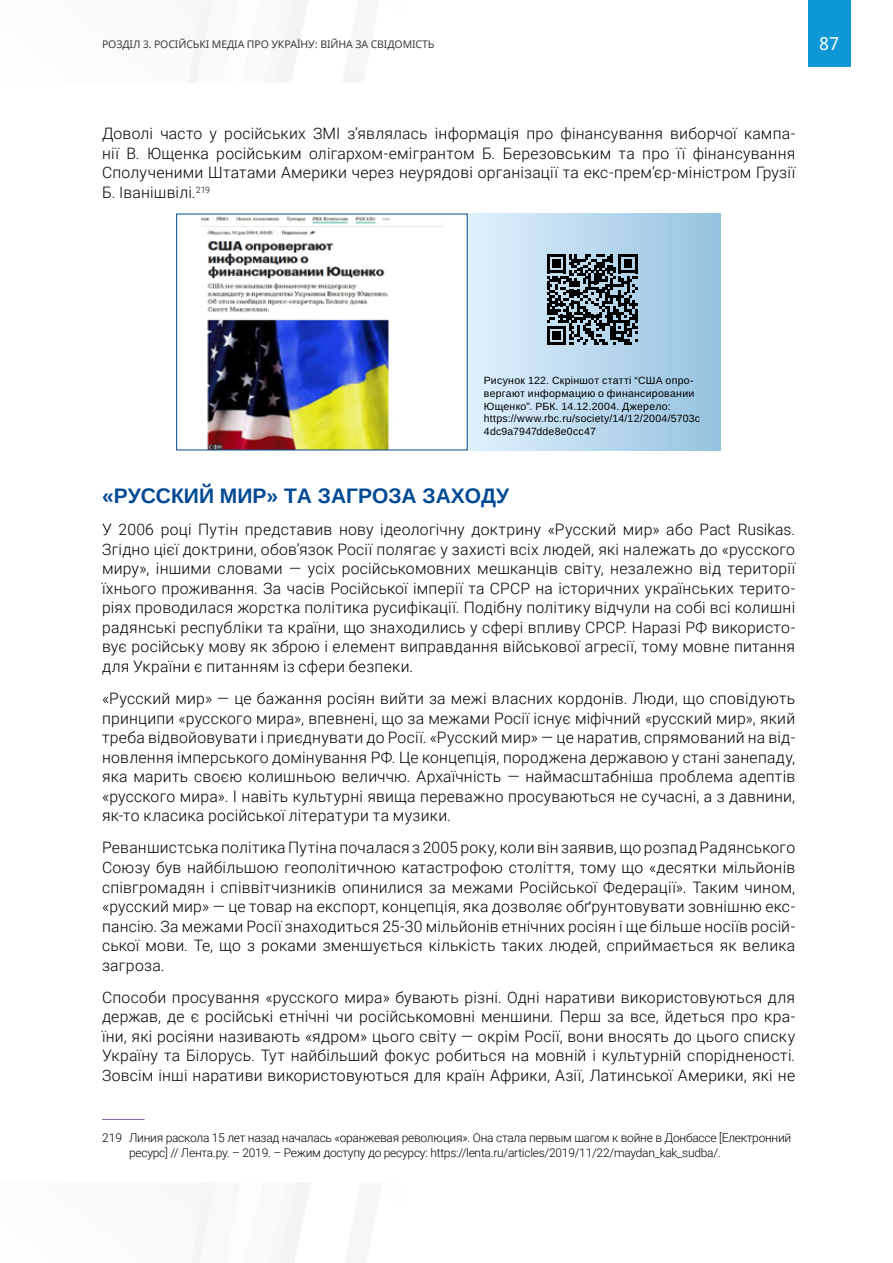
<style>
.page{position:relative;width:893px;height:1263px;background:#fff}
.page>*{position:absolute;margin:0;border:0;box-sizing:border-box;transform-origin:0 0}
.t1{font:700 21px "Arimo";color:#004a93}
.t2{font:18px "Noto Sans";color:#fff}
.t3{font:300 15.75px/19.5px "Roboto";letter-spacing:.015em;color:#000;text-align:justify}
.t4{font:300 12px/14.4px "Roboto";letter-spacing:-.02em;color:#000}
.t5{font:10.5px/12.6px "Arimo";letter-spacing:.025em;color:#000}
.t6{font:10.5px "Noto Sans";letter-spacing:-.01em;color:#3c3c3b}
</style>
<div class="page">
<div style="left:808px;top:0;width:42px;height:67px;background:#0e97d5"></div>
<div style="left:465px;top:214px;width:256px;height:236px;background:linear-gradient(to right,#dbeefb,#98c4e0)"></div>
<div style="left:177px;top:214px;width:290px;height:236px;background:#fff"></div>
<img style="left:201px;top:216px;width:242px;height:232px">
<svg style="left:547px;top:254px;width:91px;height:91px;background:#526069"></svg>
<hr style="left:102px;top:1119px;width:43px;height:1px;background:#7d5e9a">
<p class="t6" style="left:102px;top:37px;width:334px">Розділ 3. Російські М едіа Про Україну: Війна За Свідомість</p>
<p class="t2" style="left:819px;top:31px;width:21px">87</p>
<p class="t3" style="left:102px;top:123px;width:695px">Доволі часто у російських ЗМІ з’являлась інформація про фінансування виборчої кампа&shy;нії В. Ющенка російським олігархом-емігрантом Б. Березовським та про її фінансування Сполученими Штатами Америки через неурядові організації та екс-прем’єр-міністром Грузії Б. Іванішвілі.<sup>219</sup></p>
<p class="t5" style="left:484px;top:375px;width:218px">Рисунок 122. Скріншот статті “США опро&shy;вергают информацию о финансировании Ющенко”. РБК. 14.12.2004. Джерело: https://www.rbc.ru/society/14/12/2004/5703c 4dc9a7947dde8e0cc47</p>
<h1 class="t1" style="left:102px;top:481px;width:409px">«РУССКИЙ МИР» ТА ЗАГРОЗА ЗАХОДУ</h1>
<p class="t3" style="left:102px;top:519px;width:695px">У 2006 році Путін представив нову ідеологічну доктрину «Русский мир» або Pact Rusikas.<br>Згідно цієї доктрини, обов’язок Росії полягає у захисті всіх людей, які належать до «русского миру», іншими словами — усіх російськомовних мешканців світу, незалежно від території їхнього проживання. За часів Російської імперії та СРСР на історичних українських терито&shy;ріях проводилася жорстка політика русифікації. Подібну політику відчули на собі всі колишні радянські республіки та країни, що знаходились у сфері впливу СРСР. Наразі РФ використо&shy;вує російську мову як зброю і елемент виправдання військової агресії, тому мовне питання для України є питанням із сфери безпеки.</p>
<p class="t3" style="left:102px;top:688px;width:695px">«Русский мир» — це бажання росіян вийти за межі власних кордонів. Люди, що сповідують принципи «русского мира», впевнені, що за межами Росії існує міфічний «русский мир», який треба відвойовувати і приєднувати до Росії. «Русский мир» — це наратив, спрямований на від&shy;новлення імперського домінування РФ. Це концепція, породжена державою у стані занепаду, яка марить своєю колишньою величчю. Архаїчність — наймасштабніша проблема адептів «русского мира». І навіть культурні явища переважно просуваються не сучасні, а з давнини, як-то класика російської літератури та музики.</p>
<p class="t3" style="left:102px;top:837px;width:695px">Реваншистська політика Путіна почалася з 2005 року, коли він заявив, що розпад Радянського Союзу був найбільшою геополітичною катастрофою століття, тому що «десятки мільйонів співгромадян і співвітчизників опинилися за межами Російської Федерації». Таким чином, «русский мир» — це товар на експорт, концепція, яка дозволяє обґрунтовувати зовнішню екс&shy;пансію. За межами Росії знаходиться 25-30 мільйонів етнічних росіян і ще більше носіїв росій&shy;ської мови. Те, що з роками зменшується кількість таких людей, сприймається як велика загроза.</p>
<p class="t3" style="left:102px;top:987px;width:695px">Способи просування «русского мира» бувають різні. Одні наративи використовуються для держав, де є російські етнічні чи російськомовні меншини. Перш за все, йдеться про кра&shy;їни, які росіяни називають «ядром» цього світу — окрім Росії, вони вносять до цього списку Україну та Білорусь. Тут найбільший фокус робиться на мовній і культурній спорідненості.<br>Зовсім інші наративи використовуються для країн Африки, Азії, Латинської Америки, які не</p>
<p class="t4" style="left:129px;top:1130px;width:664px;text-indent:-27px">219 Линия раскола 15 лет назад началась «оранжевая революция». Она стала первым шагом к войне в Донбассе [Електронний ресурс] // Лента.ру. – 2019. – Режим доступу до ресурсу: https://lenta.ru/articles/2019/11/22/maydan_kak_sudba/.</p>
</div>
